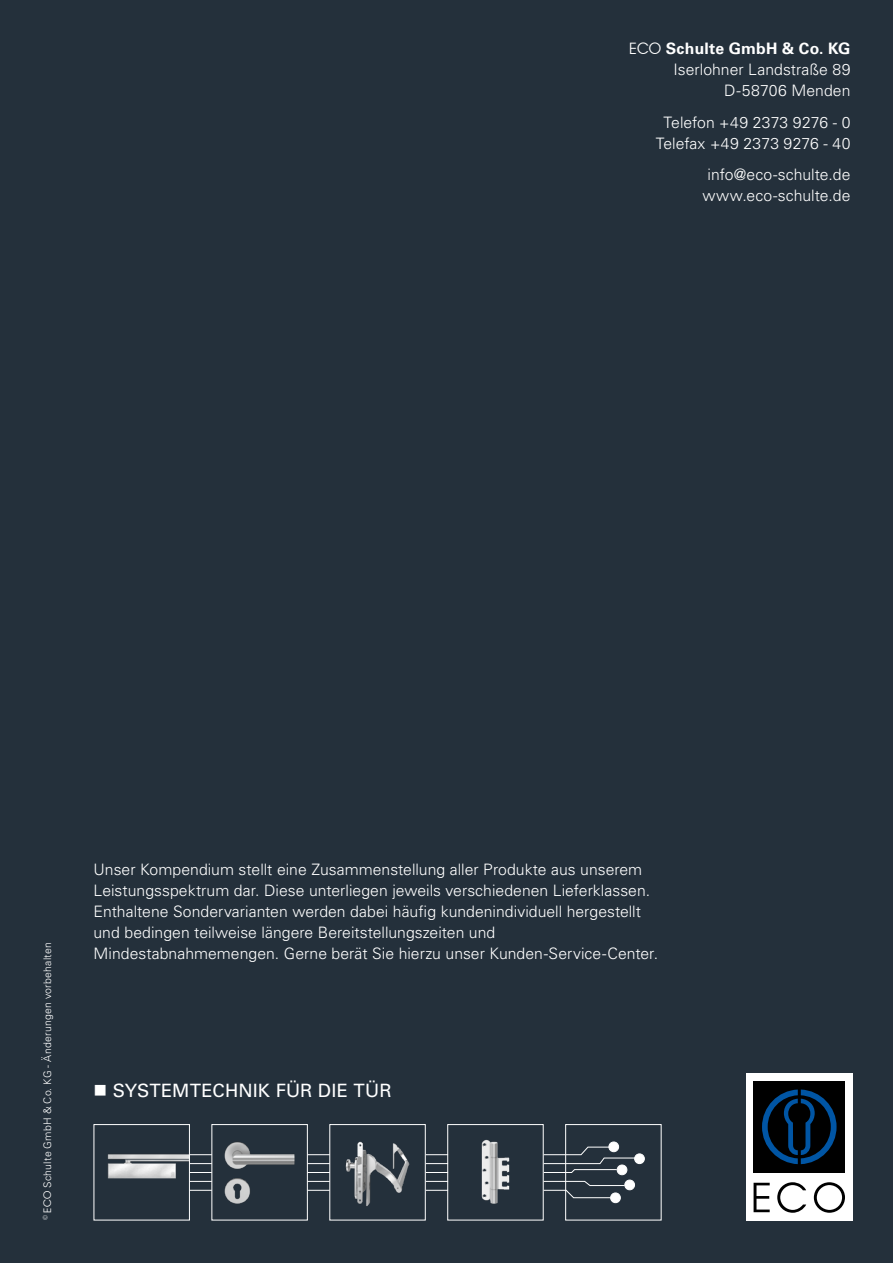
<style>
.page{position:relative;width:893px;height:1263px;background:#24303b}
.page>*{position:absolute;margin:0;border:0;box-sizing:border-box;transform-origin:0 0}
.t1{font:18.3px "Univers LT Pro 55 Roman";letter-spacing:.01em;color:#fff}
.t2{font:300 15.75px/21px "Univers LT Pro 45";color:#fff;text-align:center}
.t3{font:700 15.75px "Univers LT Pro 65";letter-spacing:.015em;color:#fff}
.t4{font:300 10.5px "Univers LT Pro 45";letter-spacing:.02em;color:#fff}
.s1{font-family:"Avant Garde IT Cby BT";font-weight:400}
</style>
<div class="page">
<svg style="left:190px;top:1154px;width:21px;height:1px"></svg>
<svg style="left:190px;top:1163px;width:21px;height:1px"></svg>
<svg style="left:190px;top:1172px;width:21px;height:1px"></svg>
<svg style="left:190px;top:1181px;width:21px;height:1px"></svg>
<svg style="left:190px;top:1190px;width:21px;height:1px"></svg>
<svg style="left:308px;top:1154px;width:21px;height:1px"></svg>
<svg style="left:308px;top:1163px;width:21px;height:1px"></svg>
<svg style="left:308px;top:1172px;width:21px;height:1px"></svg>
<svg style="left:308px;top:1181px;width:21px;height:1px"></svg>
<svg style="left:308px;top:1190px;width:21px;height:1px"></svg>
<svg style="left:426px;top:1154px;width:21px;height:1px"></svg>
<svg style="left:426px;top:1163px;width:21px;height:1px"></svg>
<svg style="left:426px;top:1172px;width:21px;height:1px"></svg>
<svg style="left:426px;top:1181px;width:21px;height:1px"></svg>
<svg style="left:426px;top:1190px;width:21px;height:1px"></svg>
<svg style="left:544px;top:1180px;width:81px;height:18px"></svg>
<div style="left:609px;top:1142px;width:10px;height:10px;background:#fff;border-radius:50%"></div>
<div style="left:608px;top:1141px;width:11px;height:11px;border:1px solid #fff;border-radius:50%"></div>
<div style="left:635px;top:1154px;width:9px;height:9px;background:#fff;border-radius:50%"></div>
<div style="left:634px;top:1153px;width:11px;height:11px;border:1px solid #fff;border-radius:50%"></div>
<div style="left:617px;top:1165px;width:10px;height:10px;background:#dcdee0;border-radius:50%"></div>
<div style="left:617px;top:1164px;width:10px;height:11px;border:1px solid #fff;border-radius:50%"></div>
<div style="left:611px;top:1193px;width:9px;height:10px;background:#fff;border-radius:50%"></div>
<div style="left:610px;top:1192px;width:11px;height:11px;border:1px solid #fff;border-radius:50%"></div>
<svg style="left:544px;top:1146px;width:92px;height:27px"></svg>
<div style="left:625px;top:1180px;width:9px;height:10px;background:#fff;border-radius:50%"></div>
<div style="left:624px;top:1180px;width:11px;height:10px;border:1px solid #fff;border-radius:50%"></div>
<img style="left:481px;top:1139px;width:29px;height:65px">
<div style="left:447px;top:1124px;width:97px;height:96px;border:1px solid #fff"></div>
<img style="left:345px;top:1141px;width:65px;height:65px">
<div style="left:329px;top:1124px;width:97px;height:96px;border:1px solid #fff"></div>
<img style="left:107px;top:1154px;width:81px;height:25px">
<div style="left:94px;top:1124px;width:96px;height:96px;border:1px solid #fff"></div>
<img style="left:224px;top:1142px;width:71px;height:62px">
<div style="left:211px;top:1124px;width:97px;height:96px;border:1px solid #fff"></div>
<div style="left:565px;top:1124px;width:96px;height:96px;border:1px solid #fff"></div>
<div style="left:746px;top:1073px;width:106px;height:147px;background:#fff"></div>
<div style="left:754px;top:1081px;width:91px;height:91px;background:#000"></div>
<svg style="left:762px;top:1089px;width:74px;height:75px"></svg>
<svg style="left:754px;top:1183px;width:16px;height:29px"></svg>
<svg style="left:777px;top:1182px;width:29px;height:31px"></svg>
<svg style="left:814px;top:1182px;width:31px;height:31px"></svg>
<p class="t3" style="left:629px;top:40px;width:223px"><span class="s1">ECO</span> Schulte GmbH &amp; Co. KG</p>
<p class="t2" style="left:673px;top:59px;width:179px;text-align:right">Iserlohner Landstraße 89<br>D-58706 Menden</p>
<p class="t2" style="left:656px;top:112px;width:196px">Telefon +49 2373 9276 - 0<br>Telefax +49 2373 9276 - 40</p>
<p class="t2" style="left:702px;top:164px;width:150px">info@eco-schulte.de www.eco-schulte.de</p>
<p class="t4" style="left:41px;top:1220px;width:279px;rotate:-90deg"><sup>©</sup> <span class="s1">ECO</span> Schulte GmbH &amp; Co. KG - Änderungen vorbehalten</p>
<p class="t2" style="left:94px;top:858px;width:566px;text-align:left">Unser Kompendium stellt eine Zusammenstellung aller Produkte aus unserem Leistungsspektrum dar. Diese unterliegen jeweils verschiedenen Lieferklassen.<br>Enthaltene Sondervarianten werden dabei häufig kundenindividuell hergestellt und bedingen teilweise längere Bereitstellungszeiten und Mindestabnahmemengen. Gerne berät Sie hierzu unser Kunden-Service-Center.</p>
<p class="t1" style="left:94px;top:1079px;width:300px">■ SYSTEMTECHNIK FÜR DIE TÜR</p>
</div>
